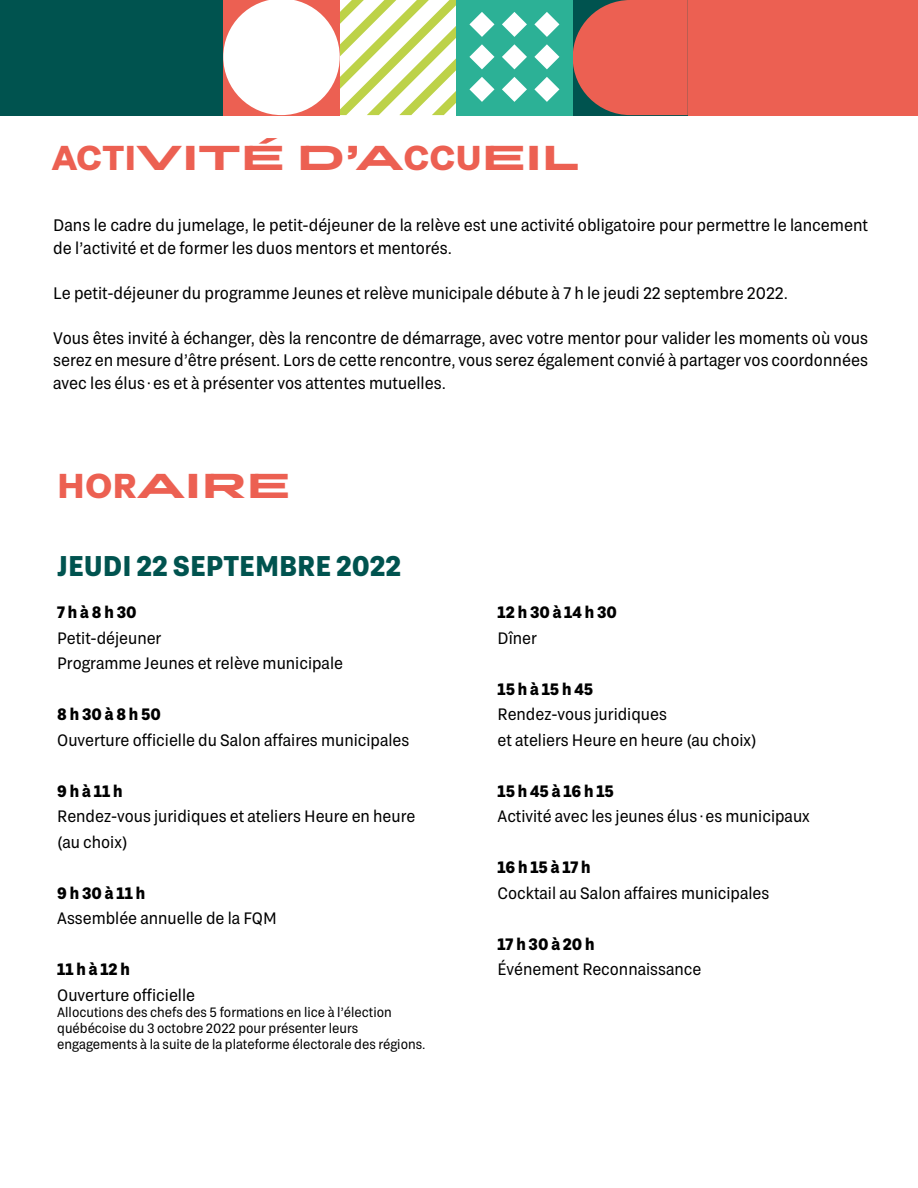
<style>
.page{position:relative;width:918px;height:1188px;background:#fff}
.page>*{position:absolute;margin:0;border:0;box-sizing:border-box;transform-origin:0 0}
.t1{font:34.5px "Grtsk Variable";color:#ec6052}
.t2{font:700 28.5px "Grtsk Exa";color:#00534f}
.t3{font:16.65px/22.5px "Grtsk Exa";color:#000}
.t4{font:16.5px/25.5px "Grtsk Exa";color:#000}
.t5{font:700 16.5px "Grtsk Exa";letter-spacing:-.005em;color:#000}
.t6{font:13.5px/16.2px "Grtsk Exa";color:#000}
</style>
<div class="page">
<div style="left:0;top:0;width:476px;height:115px;background:#00534f"></div>
<div style="left:688px;top:0;width:115px;height:115px;background:#ec6052"></div>
<div style="left:803px;top:0;width:115px;height:115px;background:#ec6052"></div>
<svg style="left:573px;top:0;width:115px;height:115px;background:#d25e51"></svg>
<svg style="left:223px;top:0;width:233px;height:115px;background:#f0e5ca"></svg>
<div style="left:456px;top:0;width:117px;height:115px;background:#2cb196"></div>
<svg style="left:469px;top:12px;width:25px;height:25px"></svg>
<svg style="left:502px;top:12px;width:25px;height:25px"></svg>
<svg style="left:534px;top:12px;width:25px;height:25px"></svg>
<svg style="left:469px;top:44px;width:25px;height:25px"></svg>
<svg style="left:502px;top:44px;width:25px;height:25px"></svg>
<svg style="left:534px;top:44px;width:25px;height:25px"></svg>
<svg style="left:469px;top:77px;width:25px;height:25px"></svg>
<svg style="left:502px;top:77px;width:25px;height:25px"></svg>
<svg style="left:534px;top:77px;width:25px;height:25px"></svg>
<h1 class="t1" style="left:52px;top:136px;width:529px">ACTIVITÉ D’ACCUEIL</h1>
<p class="t3" style="left:53px;top:214px;width:816px">Dans le cadre du jumelage, le petit-déjeuner de la relève est une activité obligatoire pour permettre le lancement de l’activité et de former les duos mentors et mentorés.</p>
<p class="t3" style="left:53px;top:281px;width:736px">Le petit-déjeuner du programme Jeunes et relève municipale débute à 7 h le jeudi 22 septembre 2022.</p>
<p class="t3" style="left:53px;top:326px;width:816px;text-align:justify">Vous êtes invité à échanger, dès la rencontre de démarrage, avec votre mentor pour valider les moments où vous serez en mesure d’être présent. Lors de cette rencontre, vous serez également convié à partager vos coordonnées avec les élus·es et à présenter vos attentes mutuelles.</p>
<h1 class="t1" style="left:57px;top:464px;width:234px">HORAIRE</h1>
<h2 class="t2" style="left:57px;top:548px;width:346px">JEUDI 22 SEPTEMBRE 2022</h2>
<p class="t5" style="left:57px;top:602px;width:81px">7 h à 8 h 30</p>
<p class="t4" style="left:57px;top:625px;width:287px">Petit-déjeuner<br>Programme Jeunes et relève municipale</p>
<p class="t5" style="left:57px;top:704px;width:105px">8 h 30 à 8 h 50</p>
<p class="t4" style="left:57px;top:727px;width:354px">Ouverture officielle du Salon affaires municipales</p>
<p class="t5" style="left:57px;top:781px;width:67px">9 h à 11 h</p>
<p class="t4" style="left:57px;top:803px;width:360px">Rendez-vous juridiques et ateliers Heure en heure (au choix)</p>
<p class="t5" style="left:57px;top:883px;width:90px">9 h 30 à 11 h</p>
<p class="t4" style="left:57px;top:905px;width:221px">Assemblée annuelle de la FQM</p>
<p class="t5" style="left:57px;top:959px;width:74px">11 h à 12 h</p>
<p class="t4" style="left:57px;top:982px;width:139px">Ouverture officielle</p>
<p class="t6" style="left:57px;top:1004px;width:370px">Allocutions des chefs des 5 formations en lice à l’élection québécoise du 3 octobre 2022 pour présenter leurs engagements à la suite de la plateforme électorale des régions.</p>
<p class="t5" style="left:498px;top:602px;width:121px">12 h 30 à 14 h 30</p>
<p class="t4" style="left:498px;top:625px;width:41px">Dîner</p>
<p class="t5" style="left:498px;top:679px;width:97px">15 h à 15 h 45</p>
<p class="t4" style="left:498px;top:701px;width:261px">Rendez-vous juridiques<br>et ateliers Heure en heure (au choix)</p>
<p class="t5" style="left:498px;top:781px;width:118px">15 h 45 à 16 h 15</p>
<p class="t4" style="left:498px;top:803px;width:314px">Activité avec les jeunes élus·es municipaux</p>
<p class="t5" style="left:498px;top:857px;width:95px">16 h 15 à 17 h</p>
<p class="t4" style="left:498px;top:880px;width:273px">Cocktail au Salon affaires municipales</p>
<p class="t5" style="left:498px;top:934px;width:99px">17 h 30 à 20 h</p>
<p class="t4" style="left:498px;top:956px;width:205px">Événement Reconnaissance</p>
</div>
